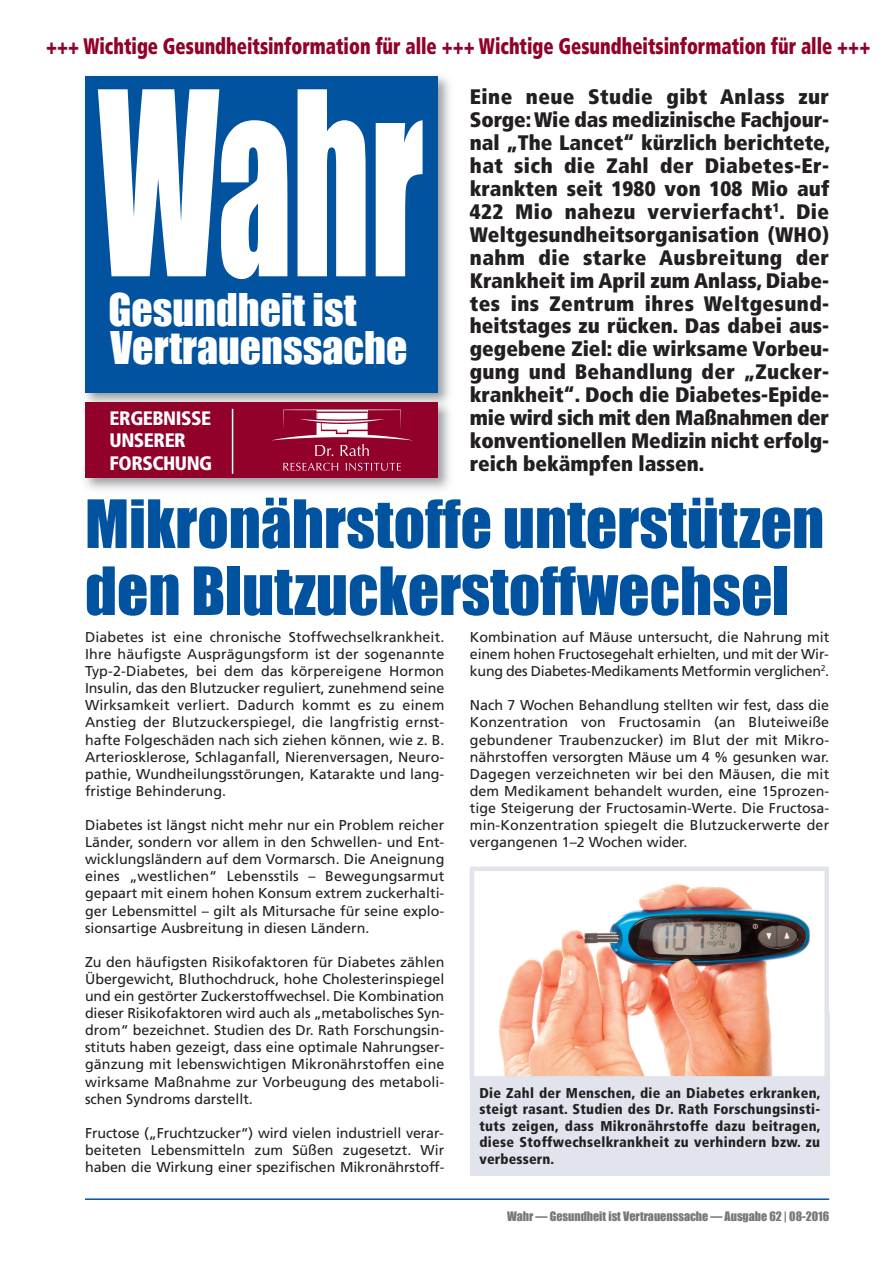
<style>
.page{position:relative;width:893px;height:1263px;background:#fff}
.page>*{position:absolute;margin:0;border:0;box-sizing:border-box;transform-origin:0 0}
.t1{font:236.55px "Impact";color:#fff;scale:.63 1}
.t2{font:61.5px/67.1px "Impact";color:#0153a0}
.t3{font:41.4px/38.4px "Impact";color:#fff}
.t4{font:900 condensed 22.5px "Frutiger LT";color:#91012a;scale:.82 1}
.t5{font:900 condensed 21px/23px "Frutiger LT";letter-spacing:-.005em;color:#231f20;text-align:justify}
.t6{font:900 condensed 19.5px/22.5px "Frutiger LT";letter-spacing:-.025em;color:#fff}
.t7{font:14.25px/17.1px "Frutiger LT";color:#231f20;text-align:justify}
.t8{font:900 condensed 14.25px/16.5px "Frutiger LT";letter-spacing:.02em;color:#231f20;text-align:justify}
.t9{font:12px "Impact";color:#76787b}
</style>
<div class="page">
<img style="left:85px;top:76px;width:365px;height:414px">
<div style="left:85px;top:77px;width:353px;height:316px;background:#0153a0"></div>
<div style="left:85px;top:402px;width:353px;height:76px;background:#91012a"></div>
<svg style="left:283px;top:463px;width:55px;height:8px"></svg>
<svg style="left:346px;top:463px;width:55px;height:8px"></svg>
<svg style="left:271px;top:409px;width:142px;height:47px"></svg>
<img style="left:317px;top:413px;width:50px;height:6px">
<img style="left:322px;top:423px;width:46px;height:10px">
<hr style="left:232px;top:409px;width:1px;height:65px;background:#fff">
<div style="left:470px;top:1012px;width:359px;height:164px;background:#e1e4ed"></div>
<img style="left:475px;top:884px;width:349px;height:192px">
<div style="left:470px;top:866px;width:359px;height:215px;border:4px solid #e1e4ed"></div>
<hr style="left:85px;top:1198px;width:744px;height:2px;background:#0153a0">
<h3 class="t4" style="left:46px;top:37px;width:1007px">+++ Wichtige Gesundheitsinformation für alle +++ Wichtige Gesundheitsinformation für alle +++</h3>
<h1 class="t1" style="left:98px;top:38px;width:519px">Wahr</h1>
<h3 class="t3" style="left:108px;top:290px;width:301px">Gesundheit ist<br>Vertrauenssache</h3>
<h3 class="t6" style="left:110px;top:408px;width:104px">ERGEBNISSE<br>UNSERER<br>FORSCHUNG</h3>
<p class="t5" style="left:470px;top:87px;width:362px">Eine neue Studie gibt Anlass zur Sorge:Wie das medizinische Fachjour&shy;nal „The Lancet“ kürzlich berichtete, hat sich die Zahl der Diabetes-Er&shy;krankten seit 1980 von 108 Mio auf 422 Mio nahezu vervierfacht<sup>1</sup>. Die Weltgesundheitsorganisation (WHO) nahm die starke Ausbreitung der Krankheit im April zum Anlass, Diabe&shy;tes ins Zentrum ihres Weltgesund&shy;heitstages zu rücken. Das dabei aus&shy;gegebene Ziel: die wirksame Vorbeu&shy;gung und Behandlung der „Zucker&shy;krankheit“. Doch die Diabetes-Epide&shy;mie wird sich mit den Maßnahmen der konventionellen Medizin nicht erfolg&shy;reich bekämpfen lassen.</p>
<h2 class="t2" style="left:85px;top:490px;width:741px">Mikronährstoffe unterstützen den Blutzuckerstoffwechsel</h2>
<p class="t7" style="left:85px;top:629px;width:361px">Diabetes ist eine chronische Stoffwechselkrankheit.<br>Ihre häufigste Ausprägungsform ist der sogenannte Typ-2-Diabetes, bei dem das körpereigene Hormon Insulin, das den Blutzucker reguliert, zunehmend seine Wirksamkeit verliert. Dadurch kommt es zu einem Anstieg der Blutzuckerspiegel, die langfristig ernst&shy;hafte Folgeschäden nach sich ziehen können, wie z. B.<br>Arteriosklerose, Schlaganfall, Nierenversagen, Neuro&shy;pathie, Wundheilungsstörungen, Katarakte und lang&shy;fristige Behinderung.</p>
<p class="t7" style="left:85px;top:818px;width:361px">Diabetes ist längst nicht mehr nur ein Problem reicher Länder, sondern vor allem in den Schwellen- und Ent&shy;wicklungsländern auf dem Vormarsch. Die Aneignung eines „westlichen“ Lebensstils – Bewegungsarmut gepaart mit einem hohen Konsum extrem zuckerhalti&shy;ger Lebensmittel – gilt als Mitursache für seine explo&shy;sionsartige Ausbreitung in diesen Ländern.</p>
<p class="t7" style="left:85px;top:954px;width:361px">Zu den häufigsten Risikofaktoren für Diabetes zählen Übergewicht, Bluthochdruck, hohe Cholesterinspiegel und ein gestörter Zuckerstoffwechsel. Die Kombination dieser Risikofaktoren wird auch als „metabolisches Syn&shy;drom“ bezeichnet. Studien des Dr. Rath Forschungsin&shy;stituts haben gezeigt, dass eine optimale Nahrungser&shy;gänzung mit lebenswichtigen Mikronährstoffen eine wirksame Maßnahme zur Vorbeugung des metaboli&shy;schen Syndroms darstellt.</p>
<p class="t7" style="left:85px;top:1125px;width:361px">Fructose („Fruchtzucker“) wird vielen industriell verar&shy;beiteten Lebensmitteln zum Süßen zugesetzt. Wir haben die Wirkung einer spezifischen Mikronährstoff-</p>
<p class="t7" style="left:470px;top:629px;width:361px">Kombination auf Mäuse untersucht, die Nahrung mit einem hohen Fructosegehalt erhielten, und mit der Wir&shy;kung des Diabetes-Medikaments Metformin verglichen<sup>2</sup>.</p>
<p class="t7" style="left:470px;top:698px;width:361px">Nach 7 Wochen Behandlung stellten wir fest, dass die Konzentration von Fructosamin (an Bluteiweiße gebundener Traubenzucker) im Blut der mit Mikro&shy;nährstoffen versorgten Mäuse um 4 % gesunken war.<br>Dagegen verzeichneten wir bei den Mäusen, die mit dem Medikament behandelt wurden, eine 15prozen&shy;tige Steigerung der Fructosamin-Werte. Die Fructosa&shy;min-Konzentration spiegelt die Blutzuckerwerte der vergangenen 1–2 Wochen wider.</p>
<p class="t8" style="left:479px;top:1086px;width:343px">Die Zahl der Menschen, die an Diabetes erkranken, steigt rasant. Studien des Dr. Rath Forschungsinsti&shy;tuts zeigen, dass Mikronährstoffe dazu beitragen, diese Stoffwechselkrankheit zu verhindern bzw. zu verbessern.</p>
<p class="t9" style="left:507px;top:1209px;width:323px">Wahr — Gesundheit ist Vertrauenssache — Ausgabe 62 | 08-2016</p>
</div>
